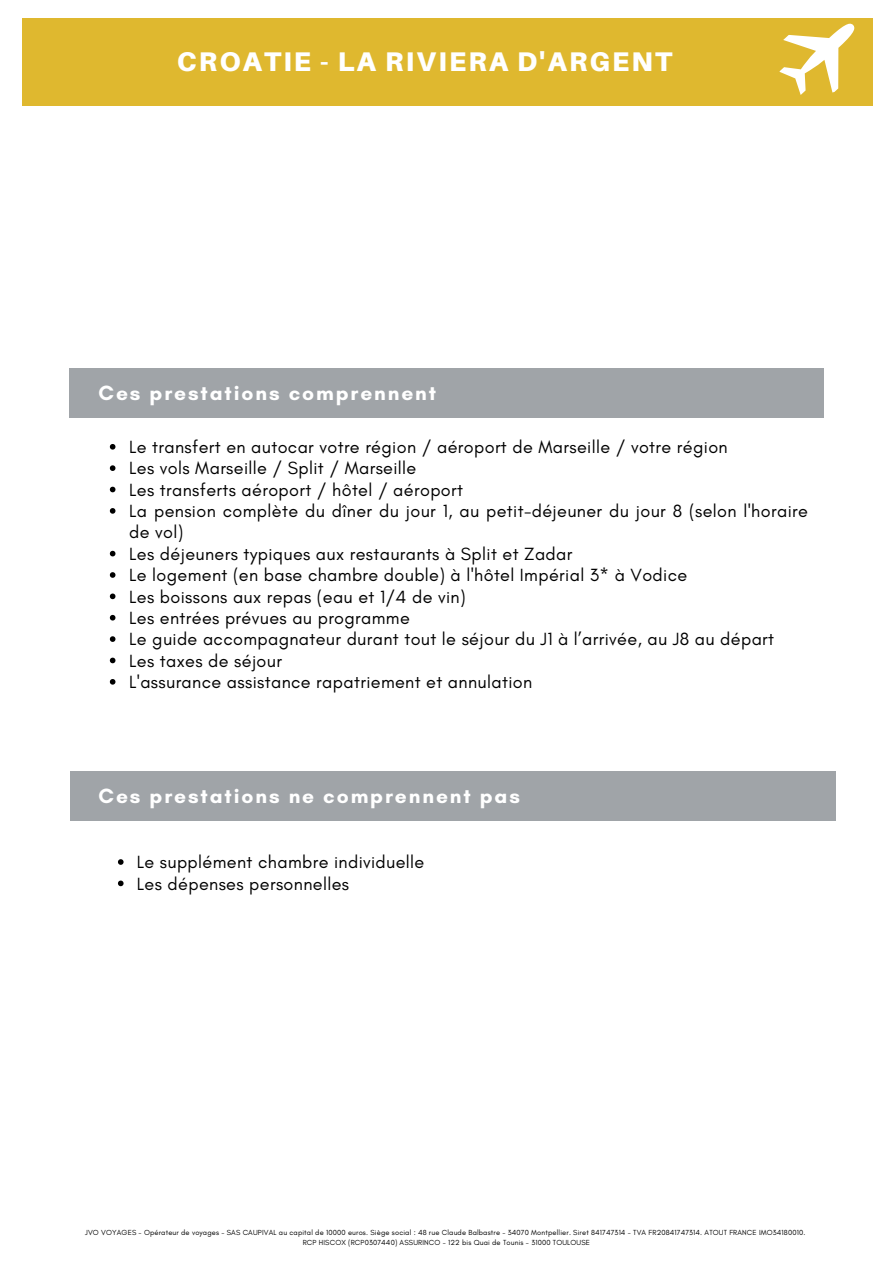
<style>
.page{position:relative;width:893px;height:1264px;background:#fff}
.page>*{position:absolute;margin:0;border:0;box-sizing:border-box;transform-origin:0 0}
.t1{font:900 27px "Aileron";letter-spacing:.08em;color:#fff}
.t2{font:700 21px "Glacial Indifference";letter-spacing:.09em;color:#fff}
.t3{font:18px/21.3px "Glacial Indifference";letter-spacing:.02em;color:#000}
.t4{font:7.5px/10.1px "Glacial Indifference";letter-spacing:.02em;color:#000;text-align:center}
</style>
<div class="page">
<div style="left:69px;top:368px;width:754px;height:50px;background:#a0a4a8"></div>
<svg style="left:110px;top:444px;width:5px;height:5px"></svg>
<svg style="left:110px;top:465px;width:5px;height:6px"></svg>
<svg style="left:110px;top:486px;width:5px;height:6px"></svg>
<svg style="left:110px;top:508px;width:5px;height:5px"></svg>
<svg style="left:110px;top:551px;width:5px;height:5px"></svg>
<svg style="left:110px;top:572px;width:5px;height:6px"></svg>
<svg style="left:110px;top:593px;width:5px;height:6px"></svg>
<svg style="left:110px;top:615px;width:5px;height:5px"></svg>
<svg style="left:110px;top:636px;width:5px;height:6px"></svg>
<svg style="left:110px;top:657px;width:5px;height:6px"></svg>
<svg style="left:110px;top:679px;width:5px;height:5px"></svg>
<svg style="left:118px;top:859px;width:5px;height:5px"></svg>
<svg style="left:118px;top:880px;width:5px;height:6px"></svg>
<div style="left:70px;top:771px;width:766px;height:50px;background:#a0a4a8"></div>
<div style="left:22px;top:18px;width:850px;height:87px;background:#dfb82f"></div>
<svg style="left:779px;top:23px;width:76px;height:72px"></svg>
<h1 class="t1" style="left:177px;top:45px;width:497px">CROATIE - LA RIVIERA D'ARGENT</h1>
<p class="t2" style="left:99px;top:380px;width:339px">Ces prestations comprennent</p>
<p class="t3" style="left:129px;top:436px;width:680px">Le transfert en autocar votre région / aéroport de Marseille / votre région<br>Les vols Marseille / Split / Marseille<br>Les transferts aéroport / hôtel / aéroport<br>La pension complète du dîner du jour 1, au petit-déjeuner du jour 8 (selon l'horaire de vol)<br>Les déjeuners typiques aux restaurants à Split et Zadar<br>Le logement (en base chambre double) à l'hôtel Impérial 3* à Vodice<br>Les boissons aux repas (eau et 1/4 de vin)<br>Les entrées prévues au programme<br>Le guide accompagnateur durant tout le séjour du J1 à l’arrivée, au J8 au départ<br>Les taxes de séjour<br>L'assurance assistance rapatriement et annulation</p>
<p class="t2" style="left:99px;top:783px;width:423px">Ces prestations ne comprennent pas</p>
<p class="t3" style="left:137px;top:851px;width:289px">Le supplément chambre individuelle<br>Les dépenses personnelles</p>
<p class="t4" style="left:85px;top:1227px;width:721px">JVO VOYAGES - Opérateur de voyages - SAS CAUPIVAL au capital de 10000 euros. Siège social : 48 rue Claude Balbastre - 34070 Montpellier. Siret 841747314 - TVA FR20841747314. ATOUT FRANCE IMO34180010.<br>RCP HISCOX (RCP0307440) ASSURINCO - 122 bis Quai de Tounis - 31000 TOULOUSE</p>
</div>
